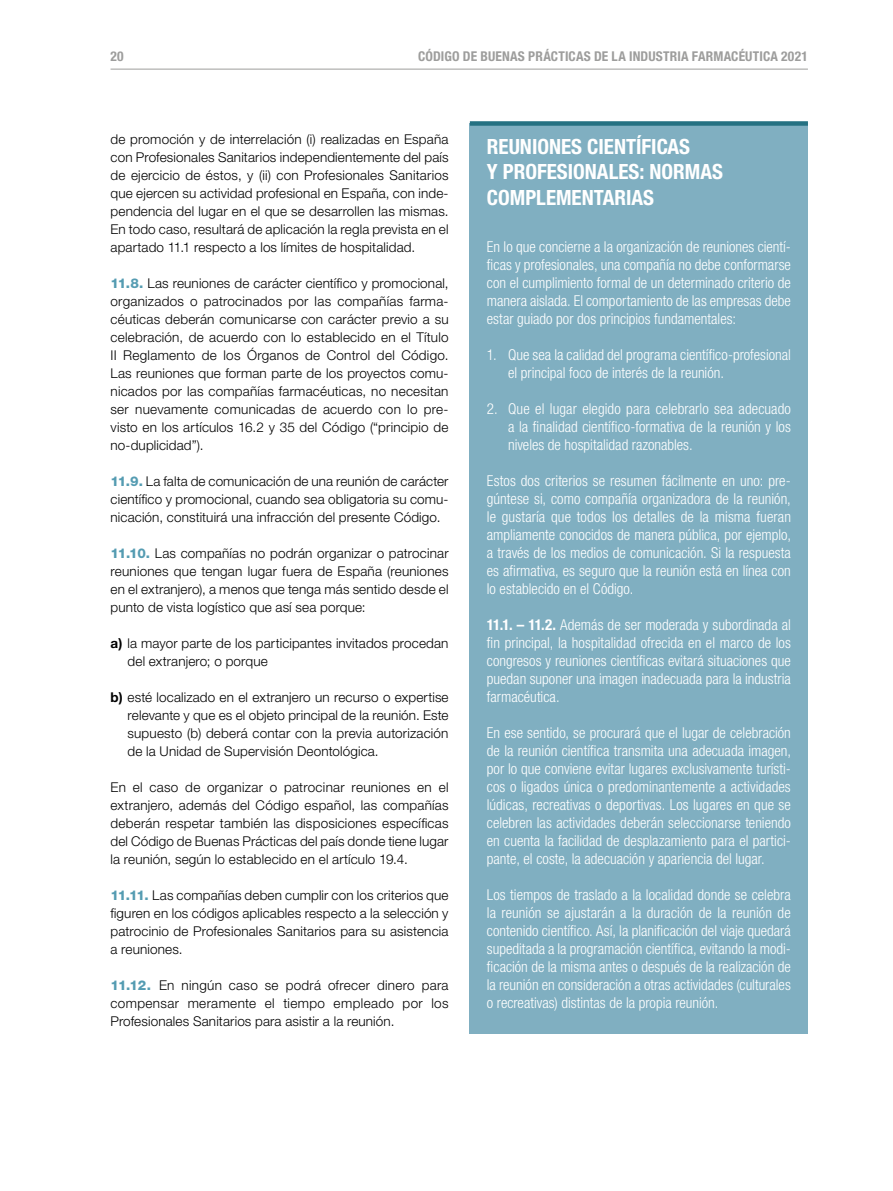
<style>
.page{position:relative;width:893px;height:1191px;background:#fff}
.page>*{position:absolute;margin:0;border:0;box-sizing:border-box;transform-origin:0 0}
.t1{font:700 condensed 21px/25.2px "Helvetica Neue LT Std";color:#fff}
.t2{font:300 condensed 15px/18px "Helvetica Neue LT Std";color:#fff;text-align:justify}
.t3{font:300 13.5px/18px "Helvetica Neue LT Std";letter-spacing:.01em;color:#000;text-align:justify}
.t4{font:700 condensed 13.5px "Helvetica Neue LT Std";letter-spacing:.01em;color:#9d9d9c}
.s1{font-weight:800;color:#559cb2}
.s2{font-weight:700}
</style>
<div class="page">
<hr style="left:111px;top:69px;width:697px;height:1px;background:#9d9d9c">
<div style="left:470px;top:123px;width:338px;height:106px;background:#80afc1"></div>
<div style="left:470px;top:121px;width:338px;height:5px;background:#257182"></div>
<div style="left:470px;top:217px;width:338px;height:141px;background:#80afc1"></div>
<div style="left:470px;top:325px;width:338px;height:87px;background:#80afc1"></div>
<div style="left:470px;top:379px;width:338px;height:105px;background:#80afc1"></div>
<div style="left:470px;top:451px;width:338px;height:177px;background:#80afc1"></div>
<div style="left:470px;top:595px;width:338px;height:141px;background:#80afc1"></div>
<div style="left:470px;top:703px;width:338px;height:195px;background:#80afc1"></div>
<div style="left:470px;top:865px;width:338px;height:168px;background:#80afc1"></div>
<p class="t4" style="left:111px;top:48px;width:15px">20</p>
<p class="t4" style="left:418px;top:48px;width:391px">CÓDIGO DE BUENAS PRÁCTICAS DE LA INDUSTRIA FARMACÉUTICA 2021</p>
<p class="t3" style="left:111px;top:130px;width:340px">de promoción y de interrelación (i) realizadas en España con Profesionales Sanitarios independientemente del país de ejercicio de éstos, y (ii) con Profesionales Sanitarios que ejercen su actividad profesional en España, con inde&shy;pendencia del lugar en el que se desarrollen las mismas.<br>En todo caso, resultará de aplicación la regla prevista en el apartado 11.1 respecto a los límites de hospitalidad.</p>
<p class="t3" style="left:111px;top:274px;width:340px"><span class="s1">11.8.</span> Las reuniones de carácter científico y promocional, organizados o patrocinados por las compañías farma&shy;céuticas deberán comunicarse con carácter previo a su celebración, de acuerdo con lo establecido en el Título II Reglamento de los Órganos de Control del Código.<br>Las reuniones que forman parte de los proyectos comu&shy;nicados por las compañías farmacéuticas, no necesitan ser nuevamente comunicadas de acuerdo con lo pre&shy;visto en los artículos 16.2 y 35 del Código (“principio de no-duplicidad”).</p>
<p class="t3" style="left:111px;top:472px;width:340px"><span class="s1">11.9.</span> La falta de comunicación de una reunión de carácter científico y promocional, cuando sea obligatoria su comu&shy;nicación, constituirá una infracción del presente Código.</p>
<p class="t3" style="left:111px;top:544px;width:340px"><span class="s1">11.10.</span> Las compañías no podrán organizar o patrocinar reuniones que tengan lugar fuera de España (reuniones en el extranjero), a menos que tenga más sentido desde el punto de vista logístico que así sea porque:</p>
<p class="t3" style="left:128px;top:634px;width:322px;text-indent:-17px"><span class="s2">a)</span> la mayor parte de los participantes invitados procedan del extranjero; o porque</p>
<p class="t3" style="left:128px;top:688px;width:323px;text-indent:-17px"><span class="s2">b)</span> esté localizado en el extranjero un recurso o expertise relevante y que es el objeto principal de la reunión. Este supuesto (b) deberá contar con la previa autorización de la Unidad de Supervisión Deontológica.</p>
<p class="t3" style="left:111px;top:778px;width:339px">En el caso de organizar o patrocinar reuniones en el extranjero, además del Código español, las compañías deberán respetar también las disposiciones específicas del Código de Buenas Prácticas del país donde tiene lugar la reunión, según lo establecido en el artículo 19.4.</p>
<p class="t3" style="left:111px;top:886px;width:340px"><span class="s1">11.11.</span> Las compañías deben cumplir con los criterios que figuren en los códigos aplicables respecto a la selección y patrocinio de Profesionales Sanitarios para su asistencia a reuniones.</p>
<p class="t3" style="left:111px;top:976px;width:340px"><span class="s1">11.12.</span> En ningún caso se podrá ofrecer dinero para compensar meramente el tiempo empleado por los Profesionales Sanitarios para asistir a la reunión.</p>
<h1 class="t1" style="left:487px;top:134px;width:238px">REUNIONES CIENTÍFICAS<br>Y PROFESIONALES: NORMAS<br>COMPLEMENTARIAS</h1>
<p class="t2" style="left:487px;top:238px;width:306px">En lo que concierne a la organización de reuniones cientí&shy;ficas y profesionales, una compañía no debe conformarse con el cumplimiento formal de un determinado criterio de manera aislada. El comportamiento de las empresas debe estar guiado por dos principios fundamentales:</p>
<p class="t2" style="left:508px;top:346px;width:284px;text-indent:-21px">1. Que sea la calidad del programa científico-profesional el principal foco de interés de la reunión.</p>
<p class="t2" style="left:508px;top:400px;width:284px;text-indent:-21px">2. Que el lugar elegido para celebrarlo sea adecuado a la finalidad científico-formativa de la reunión y los niveles de hospitalidad razonables.</p>
<p class="t2" style="left:487px;top:472px;width:306px">Estos dos criterios se resumen fácilmente en uno: pre&shy;gúntese si, como compañía organizadora de la reunión, le gustaría que todos los detalles de la misma fueran ampliamente conocidos de manera pública, por ejemplo, a través de los medios de comunicación. Si la respuesta es afirmativa, es seguro que la reunión está en línea con lo establecido en el Código.</p>
<p class="t2" style="left:487px;top:616px;width:306px"><span class="s2">11.1. – 11.2.</span> Además de ser moderada y subordinada al fin principal, la hospitalidad ofrecida en el marco de los congresos y reuniones científicas evitará situaciones que puedan suponer una imagen inadecuada para la industria farmacéutica.</p>
<p class="t2" style="left:487px;top:724px;width:306px">En ese sentido, se procurará que el lugar de celebración de la reunión científica transmita una adecuada imagen, por lo que conviene evitar lugares exclusivamente turísti&shy;cos o ligados única o predominantemente a actividades lúdicas, recreativas o deportivas. Los lugares en que se celebren las actividades deberán seleccionarse teniendo en cuenta la facilidad de desplazamiento para el partici&shy;pante, el coste, la adecuación y apariencia del lugar.</p>
<p class="t2" style="left:487px;top:886px;width:306px">Los tiempos de traslado a la localidad donde se celebra la reunión se ajustarán a la duración de la reunión de contenido científico. Así, la planificación del viaje quedará supeditada a la programación científica, evitando la modi&shy;ficación de la misma antes o después de la realización de la reunión en consideración a otras actividades (culturales o recreativas) distintas de la propia reunión.</p>
</div>
